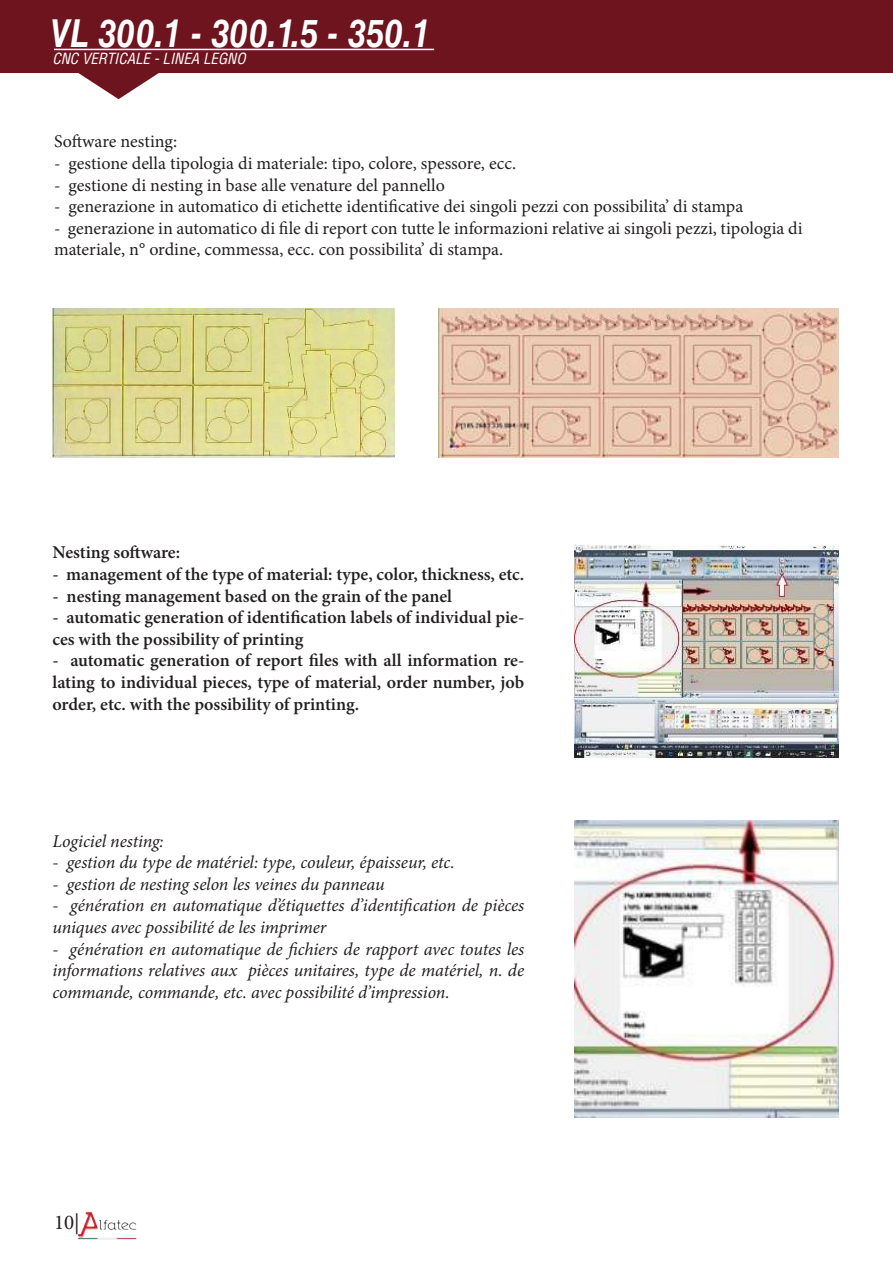
<style>
.page{position:relative;width:893px;height:1263px;background:#fff}
.page>*{position:absolute;margin:0;border:0;box-sizing:border-box;transform-origin:0 0}
.t1{font:italic 700 38.55px "Helvetica LT Std";color:#fff;scale:.86 1}
.t2{font:21px "Minion Pro";color:#231f20}
.t3{font:italic 18px/21.6px "Minion Pro";letter-spacing:-.01em;color:#231f20}
.t4{font:18px/21.6px "Minion Pro";color:#231f20}
.t5{font:600 18px/21.6px "Minion Pro";color:#231f20}
.t6{font:italic condensed 15px "Helvetica LT Std";color:#fff}
</style>
<div class="page">
<img style="left:77px;top:1212px;width:60px;height:28px">
<svg style="left:52px;top:72px;width:133px;height:27px"></svg>
<div style="left:0;top:0;width:893px;height:72px;background:#6e141e"></div>
<hr style="left:54px;top:49px;width:380px;height:1px;background:#fff">
<img style="left:52px;top:308px;width:343px;height:150px">
<img style="left:438px;top:308px;width:401px;height:150px">
<img style="left:574px;top:545px;width:265px;height:213px">
<img style="left:574px;top:821px;width:265px;height:297px">
<h1 class="t1" style="left:50px;top:10px;width:443px">VL 300.1 - 300.1.5 - 350.1</h1>
<p class="t6" style="left:52px;top:49px;width:195px">CNC VERTICALE - LINEA LEGNO</p>
<p class="t4" style="left:54px;top:131px;width:125px">Software nesting:</p>
<p class="t4" style="left:54px;top:152px;width:464px">- gestione della tipologia di materiale: tipo, colore, spessore, ecc.</p>
<p class="t4" style="left:54px;top:174px;width:392px">- gestione di nesting in base alle venature del pannello</p>
<p class="t4" style="left:54px;top:196px;width:691px">- generazione in automatico di etichette identificative dei singoli pezzi con possibilita’ di stampa</p>
<p class="t4" style="left:54px;top:217px;width:750px">- generazione in automatico di file di report con tutte le informazioni relative ai singoli pezzi, tipologia di materiale, n° ordine, commessa, ecc. con possibilita’ di stampa.</p>
<p class="t5" style="left:52px;top:542px;width:129px">Nesting software:</p>
<p class="t5" style="left:52px;top:563px;width:473px">- management of the type of material: type, color, thickness, etc.</p>
<p class="t5" style="left:52px;top:585px;width:401px">- nesting management based on the grain of the panel</p>
<p class="t5" style="left:52px;top:606px;width:473px">- automatic generation of identification labels of individual pie&shy;ces with the possibility of printing</p>
<p class="t5" style="left:52px;top:650px;width:473px;text-align:justify">- automatic generation of report files with all information re&shy;lating to individual pieces, type of material, order number, job order, etc. with the possibility of printing.</p>
<p class="t3" style="left:52px;top:830px;width:113px">Logiciel nesting:</p>
<p class="t3" style="left:52px;top:852px;width:404px">- gestion du type de matériel: type, couleur, épaisseur, etc.</p>
<p class="t3" style="left:52px;top:873px;width:334px">- gestion de nesting selon les veines du panneau</p>
<p class="t3" style="left:52px;top:895px;width:473px">- génération en automatique d’étiquettes d’identification de pièces uniques avec possibilité de les imprimer</p>
<p class="t3" style="left:52px;top:938px;width:473px;text-align:justify">- génération en automatique de fichiers de rapport avec toutes les informations relatives aux pièces unitaires, type de matériel, n. de commande, commande, etc. avec possibilité d’impression.</p>
<p class="t2" style="left:54px;top:1208px;width:27px">10|</p>
</div>
